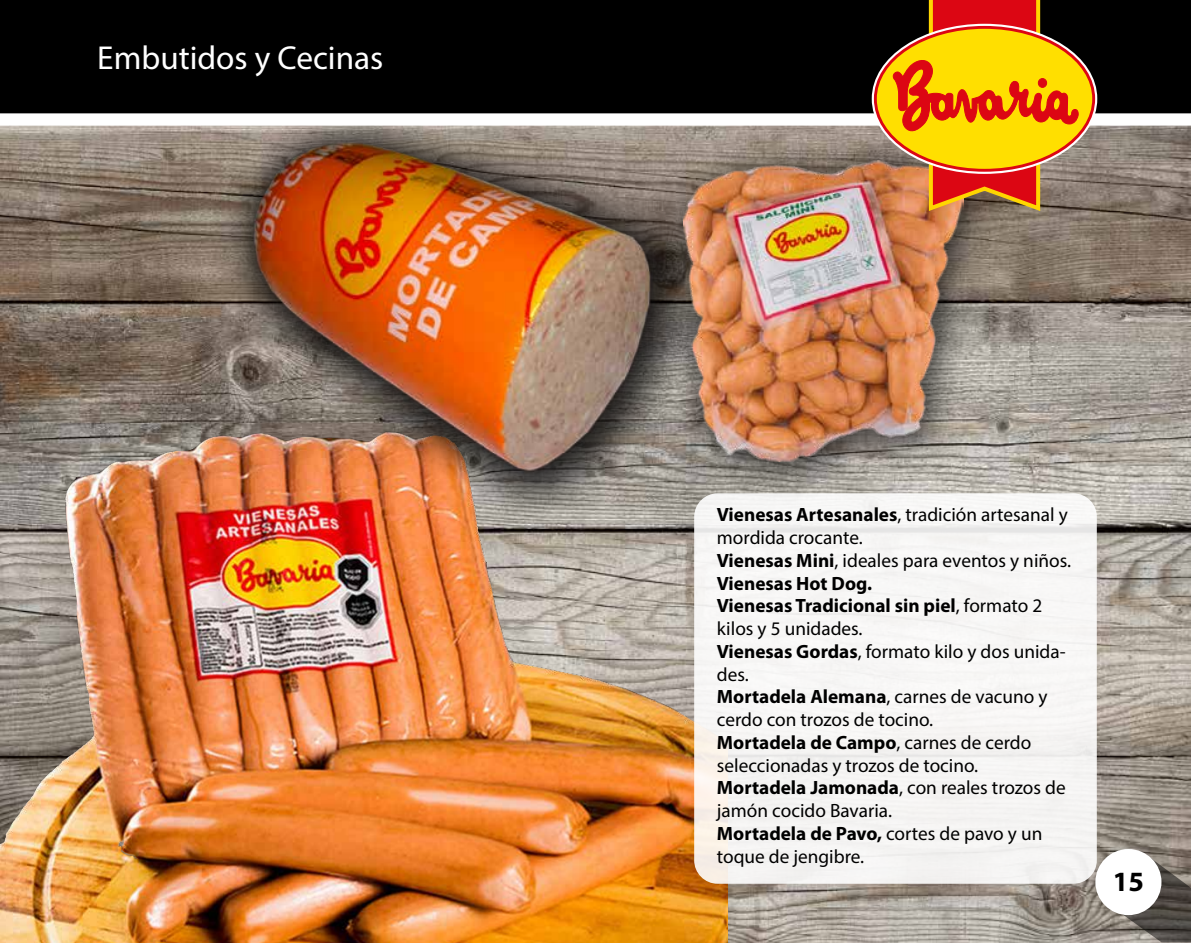
<style>
.page{position:relative;width:1191px;height:943px;background:#fff}
.page>*{position:absolute;margin:0;border:0;box-sizing:border-box;transform-origin:0 0}
.t1{font:33.25px "Myriad Pro";color:#fff}
.t2{font:700 28px "Myriad Pro";color:#000}
.t3{font:19.25px/22.8px "Myriad Pro";color:#000}
.s1{font-weight:700}
</style>
<div class="page">
<img style="left:0;top:126px;width:1191px;height:817px">
<img style="left:0;top:409px;width:727px;height:534px">
<div style="left:694px;top:493px;width:402px;height:390px;background:#f6f5f4;border-radius:23px"></div>
<img style="left:201px;top:126px;width:513px;height:410px">
<img style="left:242px;top:131px;width:400px;height:360px">
<img style="left:642px;top:126px;width:371px;height:385px">
<img style="left:683px;top:161px;width:280px;height:301px">
<svg style="left:1105px;top:853px;width:86px;height:89px;background:#69625c"></svg>
<div style="left:1095px;top:849px;width:66px;height:66px;background:#fff;border-radius:50%"></div>
<div style="left:0;top:0;width:1191px;height:119px;background:#000"></div>
<div style="left:0;top:113px;width:1191px;height:13px;background:#fff"></div>
<svg style="left:875px;top:27px;width:218px;height:143px;background:#fac202"></svg>
<svg style="left:893px;top:0;width:185px;height:214px;background:#d28119"></svg>
<h1 class="t1" style="left:97px;top:38px;width:287px">Embutidos y Cecinas</h1>
<p class="t3" style="left:717px;top:503px;width:356px"><span class="s1">Vienesas Artesanales</span>, tradición artesanal y mordida crocante.<br><span class="s1">Vienesas Mini</span>, ideales para eventos y niños.<br><span class="s1">Vienesas Hot Dog.<br>Vienesas Tradicional sin piel</span>, formato 2 kilos y 5 unidades.<br><span class="s1">Vienesas Gordas</span>, formato kilo y dos unida&shy;des.<br><span class="s1">Mortadela Alemana</span>, carnes de vacuno y cerdo con trozos de tocino.<br><span class="s1">Mortadela de Campo</span>, carnes de cerdo seleccionadas y trozos de tocino.<br><span class="s1">Mortadela Jamonada</span>, con reales trozos de jamón cocido Bavaria.<br><span class="s1">Mortadela de Pavo,</span> cortes de pavo y un toque de jengibre.</p>
<h2 class="t2" style="left:1112px;top:863px;width:33px">15</h2>
</div>
